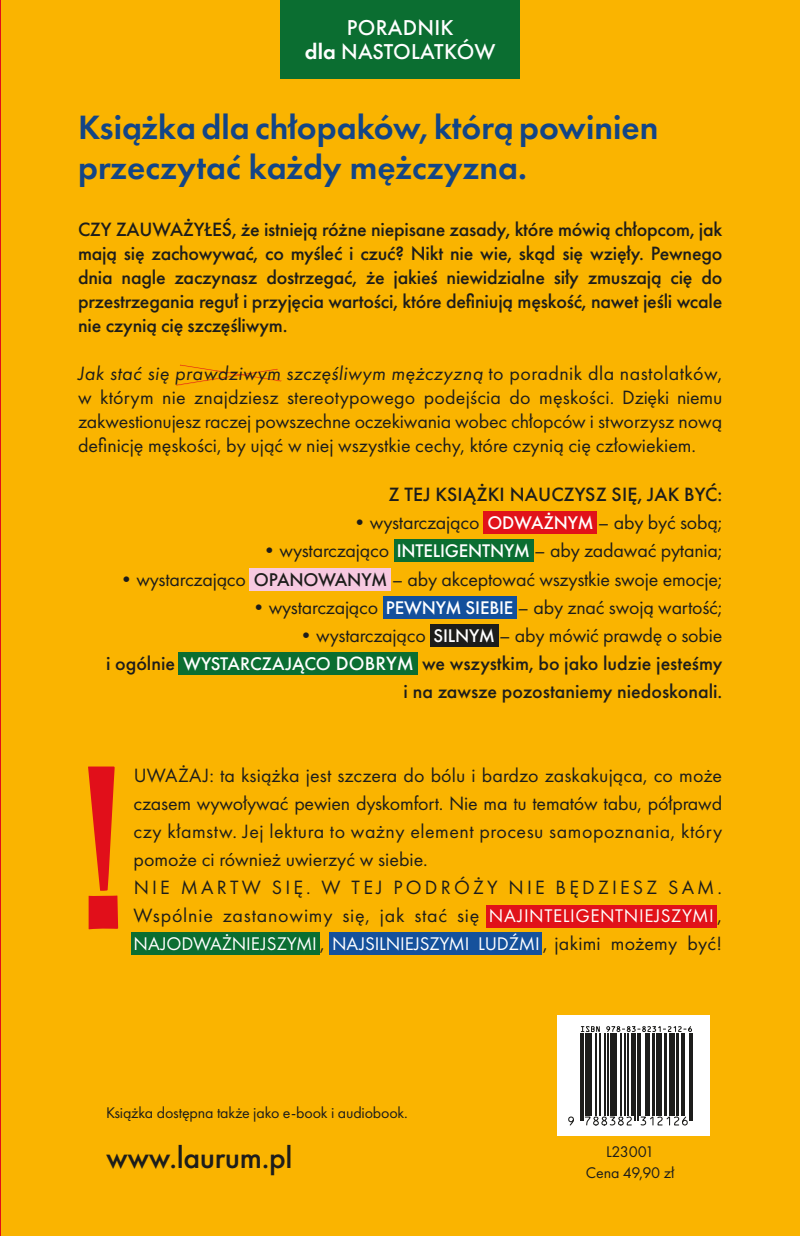
<style>
.page{position:relative;width:800px;height:1236px;background:#fff}
.page>*{position:absolute;margin:0;border:0;box-sizing:border-box;transform-origin:0 0}
.t1{font:600 35px/40px "Futura PT";color:#134586}
.t2{font:500 31.6px "Futura PT";letter-spacing:-.01em;color:#1d1d1b}
.t3{font:500 22.4px/24.4px "Futura PT";letter-spacing:.01em;color:#fff;text-align:center}
.t4{font:20px/28px "Futura PT";color:#1d1d1b}
.t5{font:500 20px/24px "Futura PT";color:#1d1d1b;text-align:justify}
.t6{font:19px "Futura PT";letter-spacing:-.01em;color:#fff}
.t7{font:16px "Futura PT";letter-spacing:-.01em;color:#1d1d1b}
.s1{font-weight:600}
.s2{font-style:italic}
.s3{font-weight:500;font-size:19px;color:#fff}
.s4{font-weight:500;font-size:19.2px}
.s5{font-weight:400}
.s6{font-size:19px;color:#fff}
.s7{color:#fff}
.s8{font-size:20px;color:#1d1d1b}
</style>
<div class="page">
<div style="left:0;top:0;width:799px;height:1236px;background:#fab400"></div>
<hr style="left:0;top:0;width:1px;height:1236px;background:#e10f1a">
<div style="left:486px;top:905px;width:230px;height:22px;background:#e11219"></div>
<div style="left:131px;top:932px;width:188px;height:23px;background:#0b6e31"></div>
<div style="left:329px;top:932px;width:213px;height:23px;background:#15519c"></div>
<div style="left:178px;top:652px;width:239px;height:23px;background:#0b6e31"></div>
<div style="left:483px;top:511px;width:114px;height:23px;background:#e11219"></div>
<div style="left:393px;top:539px;width:140px;height:23px;background:#0b6e31"></div>
<div style="left:250px;top:568px;width:141px;height:23px;background:#f7c9e0"></div>
<div style="left:383px;top:596px;width:133px;height:23px;background:#13509c"></div>
<div style="left:429px;top:624px;width:69px;height:23px;background:#1d1d1b"></div>
<svg style="left:88px;top:766px;width:30px;height:163px"></svg>
<svg style="left:557px;top:1015px;width:152px;height:121px;background:#d3d3d3"></svg>
<hr style="left:580px;top:1033px;width:1px;height:88px;background:#1d1d1b">
<hr style="left:582px;top:1033px;width:1px;height:88px;background:#1d1d1b">
<svg style="left:584px;top:1033px;width:4px;height:82px"></svg>
<hr style="left:589px;top:1033px;width:3px;height:82px;background:#1d1d1b">
<hr style="left:595px;top:1033px;width:1px;height:82px;background:#1d1d1b">
<hr style="left:599px;top:1033px;width:1px;height:82px;background:#1d1d1b">
<hr style="left:603px;top:1033px;width:2px;height:82px;background:#1d1d1b">
<hr style="left:607px;top:1033px;width:1px;height:82px;background:#1d1d1b">
<div style="left:609px;top:1033px;width:5px;height:82px;background:#1d1d1b"></div>
<hr style="left:615px;top:1033px;width:1px;height:82px;background:#1d1d1b">
<hr style="left:620px;top:1033px;width:1px;height:82px;background:#1d1d1b">
<hr style="left:624px;top:1033px;width:1px;height:82px;background:#1d1d1b">
<hr style="left:627px;top:1033px;width:1px;height:82px;background:#1d1d1b">
<hr style="left:631px;top:1033px;width:2px;height:82px;background:#1d1d1b">
<hr style="left:634px;top:1033px;width:1px;height:88px;background:#1d1d1b">
<hr style="left:637px;top:1033px;width:1px;height:88px;background:#1d1d1b">
<hr style="left:639px;top:1033px;width:1px;height:82px;background:#1d1d1b">
<hr style="left:645px;top:1033px;width:1px;height:82px;background:#1d1d1b">
<hr style="left:647px;top:1033px;width:3px;height:82px;background:#1d1d1b">
<hr style="left:652px;top:1033px;width:2px;height:82px;background:#1d1d1b">
<hr style="left:656px;top:1033px;width:2px;height:82px;background:#1d1d1b">
<hr style="left:659px;top:1033px;width:2px;height:82px;background:#1d1d1b">
<hr style="left:664px;top:1033px;width:2px;height:82px;background:#1d1d1b">
<hr style="left:669px;top:1033px;width:2px;height:82px;background:#1d1d1b">
<hr style="left:672px;top:1033px;width:2px;height:82px;background:#1d1d1b">
<hr style="left:676px;top:1033px;width:2px;height:82px;background:#1d1d1b">
<hr style="left:680px;top:1033px;width:2px;height:82px;background:#1d1d1b">
<hr style="left:683px;top:1033px;width:1px;height:82px;background:#1d1d1b">
<hr style="left:689px;top:1033px;width:1px;height:88px;background:#1d1d1b">
<hr style="left:691px;top:1033px;width:1px;height:88px;background:#1d1d1b">
<svg style="left:567px;top:1116px;width:7px;height:10px"></svg>
<svg style="left:584px;top:1116px;width:48px;height:10px"></svg>
<svg style="left:639px;top:1116px;width:49px;height:10px"></svg>
<svg style="left:581px;top:1026px;width:18px;height:6px"></svg>
<svg style="left:606px;top:1026px;width:86px;height:6px"></svg>
<div style="left:280px;top:0;width:240px;height:78px;background:#0b6e31"></div>
<svg style="left:176px;top:365px;width:105px;height:21px"></svg>
<p class="t3" style="left:305px;top:15px;width:192px">PORADNIK<br><span class="s1">dla</span> NASTOLATKÓW</p>
<p class="t1" style="left:78px;top:107px;width:581px">Książka dla chłopaków, którą powinien przeczytać każdy mężczyzna.</p>
<p class="t5" style="left:78px;top:217px;width:645px">CZY ZAUWAŻYŁEŚ, że istnieją różne niepisane zasady, które mówią chłopcom, jak mają się zachowywać, co myśleć i czuć? Nikt nie wie, skąd się wzięły. Pewnego dnia nagle zaczynasz dostrzegać, że jakieś niewidzialne siły zmuszają cię do przestrzegania reguł i przyjęcia wartości, które definiują męskość, nawet jeśli wcale nie czynią cię szczęśliwym.</p>
<p class="t4" style="left:78px;top:362px;width:645px;line-height:24px;text-align:justify"><span class="s2">Jak stać się prawdziwym szczęśliwym mężczyzną</span> to poradnik dla nastolatków, w którym nie znajdziesz stereotypowego podejścia do męskości. Dzięki niemu zakwestionujesz raczej powszechne oczekiwania wobec chłopców i stworzysz nową definicję męskości, by ująć w niej wszystkie cechy, które czynią cię człowiekiem.</p>
<p class="t5" style="left:388px;top:482px;width:335px">Z TEJ KSIĄŻKI NAUCZYSZ SIĘ, JAK BYĆ:</p>
<p class="t4" style="left:350px;top:508px;width:374px">•wystarczająco <span class="s3">ODWAŻNYM</span> – aby być sobą;</p>
<p class="t4" style="left:259px;top:536px;width:464px">•wystarczająco <span class="s3">INTELIGENTNYM</span> – aby zadawać pytania;</p>
<p class="t4" style="left:116px;top:565px;width:607px">•wystarczająco <span class="s4">OPANOWANYM</span> – aby akceptować wszystkie swoje emocje;</p>
<p class="t4" style="left:249px;top:593px;width:475px">•wystarczająco <span class="s3">PEWNYM SIEBIE</span> – aby znać swoją wartość;</p>
<p class="t5" style="left:106px;top:621px;width:617px;line-height:28px;text-align:right"><span class="s5">•wystarczająco</span> <span class="s6">SILNYM</span> <span class="s5">– aby mówić prawdę o sobie<br></span>i ogólnie <span class="s6">WYSTARCZAJĄCO</span> <span class="s7">DOBRYM</span> we wszystkim, bo jako ludzie jesteśmy i na zawsze pozostaniemy niedoskonali.</p>
<p class="t4" style="left:133px;top:761px;width:590px">UWAŻAJ: ta książka jest szczera do bólu i bardzo zaskakująca, co może czasem wywoływać pewien dyskomfort. Nie ma tu tematów tabu, półprawd czy kłamstw. Jej lektura to ważny element procesu samopoznania, który pomoże ci również uwierzyć w siebie.<br>NIE MARTW SIĘ. W TEJ PODRÓŻY NIE BĘDZIESZ SAM.<br>Wspólnie zastanowimy się, jak stać się <span class="s6">NAJINTELIGENTNIEJSZYMI</span> ,</p>
<p class="t6" style="left:134px;top:933px;width:590px">NAJODWAŻNIEJSZYMI <span class="s8">,</span> NAJSILNIEJSZYMI LUDŹMI <span class="s8">, jakimi możemy być!</span></p>
<p class="t7" style="left:106px;top:1103px;width:303px">Książka dostępna także jako e-book i audiobook.</p>
<p class="t2" style="left:106px;top:1139px;width:188px">www.laurum.pl</p>
<p class="t7" style="left:606px;top:1142px;width:50px">L23001</p>
<p class="t7" style="left:585px;top:1163px;width:90px">Cena 49,90 zł</p>
</div>
